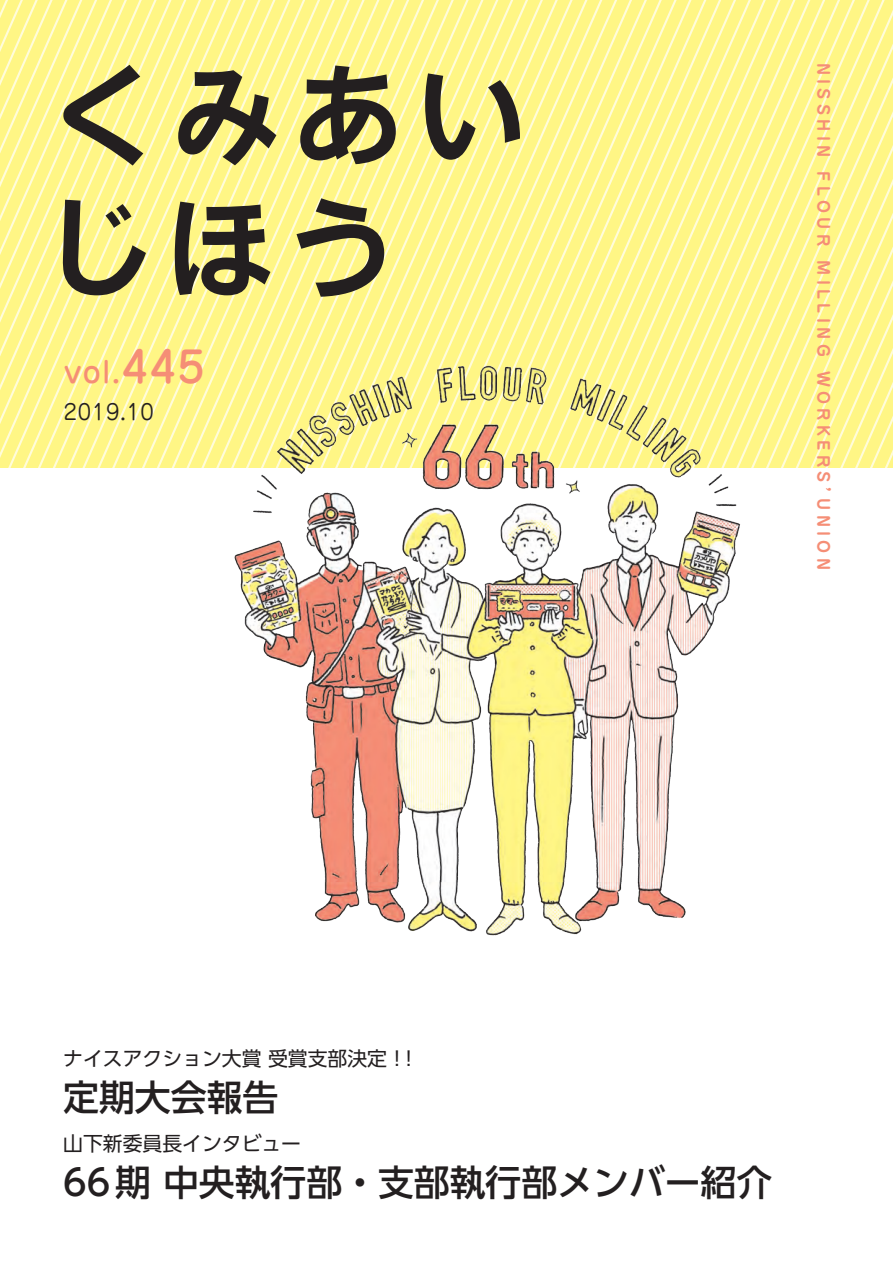
<style>
.page{position:relative;width:893px;height:1263px;background:#fff}
.page>*{position:absolute;margin:0;border:0;box-sizing:border-box;transform-origin:0 0}
.t1{font:106.35px/132.9px "Ntoday Std De Bold KL";letter-spacing:.15em;color:#231f20}
.t2{font:500 35.85px "UD Shin Go Pro";color:#231f20}
.t3{font:500 28.65px "Jun 34 Pro";color:#f58e76}
.t4{font:21.3px "Jun 201 Pro";letter-spacing:.03em;color:#231f20}
.t5{font:19.8px "UD Shin Go Pro";color:#231f20}
.t6{font:700 15.9px "Jun 501 Pro";letter-spacing:.275em;color:#f58e76}
.s1{font-size:42.45px}
</style>
<div class="page">
<svg style="left:0;top:0;width:12px;height:468px;background:#fff692"></svg>
<svg style="left:12px;top:0;width:14px;height:468px;background:#fff692"></svg>
<svg style="left:26px;top:0;width:15px;height:468px;background:#fff692"></svg>
<svg style="left:41px;top:0;width:15px;height:468px;background:#fff692"></svg>
<svg style="left:56px;top:0;width:15px;height:468px;background:#fff692"></svg>
<svg style="left:71px;top:0;width:15px;height:468px;background:#fff692"></svg>
<svg style="left:86px;top:0;width:15px;height:468px;background:#fff692"></svg>
<svg style="left:101px;top:0;width:15px;height:468px;background:#fff692"></svg>
<svg style="left:116px;top:0;width:14px;height:468px;background:#fff692"></svg>
<svg style="left:130px;top:0;width:15px;height:468px;background:#fff692"></svg>
<svg style="left:145px;top:0;width:15px;height:468px;background:#fff692"></svg>
<svg style="left:160px;top:0;width:15px;height:468px;background:#fff692"></svg>
<svg style="left:175px;top:0;width:15px;height:468px;background:#fff692"></svg>
<svg style="left:190px;top:0;width:15px;height:468px;background:#fff692"></svg>
<svg style="left:205px;top:0;width:15px;height:468px;background:#fff692"></svg>
<svg style="left:220px;top:0;width:14px;height:468px;background:#fff692"></svg>
<svg style="left:234px;top:0;width:15px;height:328px;background:#fff692"></svg>
<svg style="left:249px;top:0;width:15px;height:328px;background:#fff692"></svg>
<svg style="left:264px;top:0;width:15px;height:328px;background:#fff692"></svg>
<svg style="left:279px;top:0;width:15px;height:328px;background:#fff692"></svg>
<svg style="left:294px;top:0;width:15px;height:328px;background:#fff692"></svg>
<svg style="left:309px;top:0;width:15px;height:328px;background:#fff692"></svg>
<svg style="left:324px;top:0;width:14px;height:328px;background:#fff692"></svg>
<svg style="left:338px;top:0;width:15px;height:328px;background:#fff692"></svg>
<svg style="left:353px;top:0;width:15px;height:328px;background:#fff692"></svg>
<svg style="left:368px;top:0;width:15px;height:328px;background:#fff692"></svg>
<svg style="left:383px;top:0;width:15px;height:328px;background:#fff692"></svg>
<svg style="left:398px;top:0;width:15px;height:328px;background:#fff692"></svg>
<svg style="left:413px;top:0;width:15px;height:328px;background:#fff692"></svg>
<svg style="left:428px;top:0;width:14px;height:328px;background:#fff692"></svg>
<svg style="left:442px;top:0;width:15px;height:328px;background:#fff692"></svg>
<svg style="left:457px;top:0;width:15px;height:328px;background:#fff692"></svg>
<svg style="left:472px;top:0;width:15px;height:328px;background:#fff692"></svg>
<svg style="left:487px;top:0;width:15px;height:328px;background:#fff692"></svg>
<svg style="left:502px;top:0;width:15px;height:328px;background:#fff692"></svg>
<svg style="left:517px;top:0;width:15px;height:328px;background:#fff692"></svg>
<svg style="left:532px;top:0;width:14px;height:328px;background:#fff692"></svg>
<svg style="left:546px;top:0;width:15px;height:328px;background:#fff692"></svg>
<svg style="left:561px;top:0;width:15px;height:328px;background:#fff692"></svg>
<svg style="left:576px;top:0;width:15px;height:328px;background:#fff692"></svg>
<svg style="left:591px;top:0;width:15px;height:328px;background:#fff692"></svg>
<svg style="left:606px;top:0;width:15px;height:328px;background:#fff692"></svg>
<svg style="left:621px;top:0;width:15px;height:328px;background:#fff692"></svg>
<svg style="left:636px;top:0;width:14px;height:328px;background:#fff692"></svg>
<svg style="left:650px;top:0;width:15px;height:328px;background:#fff692"></svg>
<svg style="left:665px;top:0;width:15px;height:328px;background:#fff692"></svg>
<svg style="left:680px;top:0;width:15px;height:328px;background:#fff692"></svg>
<svg style="left:695px;top:0;width:15px;height:328px;background:#fff692"></svg>
<svg style="left:710px;top:0;width:15px;height:328px;background:#fff692"></svg>
<svg style="left:725px;top:0;width:14px;height:328px;background:#fff692"></svg>
<svg style="left:739px;top:0;width:15px;height:468px;background:#fff692"></svg>
<svg style="left:754px;top:0;width:15px;height:468px;background:#fff692"></svg>
<svg style="left:769px;top:0;width:15px;height:468px;background:#fff692"></svg>
<svg style="left:784px;top:0;width:15px;height:468px;background:#fff692"></svg>
<svg style="left:799px;top:0;width:94px;height:468px;background:#fff692"></svg>
<img style="left:231px;top:328px;width:514px;height:608px">
<h1 class="t1" style="left:44px;top:37px;width:481px">くみあいじほう</h1>
<p class="t6" style="left:836px;top:63px;width:509px;rotate:90deg">NISSHIN FLOUR MILLING WORKERS’UNION</p>
<h3 class="t3" style="left:64px;top:350px;width:142px">vol.<span class="s1">445</span></h3>
<h3 class="t4" style="left:64px;top:395px;width:92px">2019.10</h3>
<p class="t5" style="left:63px;top:1042px;width:357px">ナイスアクション大賞 受賞支部決定！！</p>
<h2 class="t2" style="left:63px;top:1068px;width:217px">定期大会報告</h2>
<p class="t5" style="left:63px;top:1127px;width:239px">山下新委員長インタビュー</p>
<h2 class="t2" style="left:63px;top:1153px;width:711px">66期 中央執行部・支部執行部メンバー紹介</h2>
</div>
